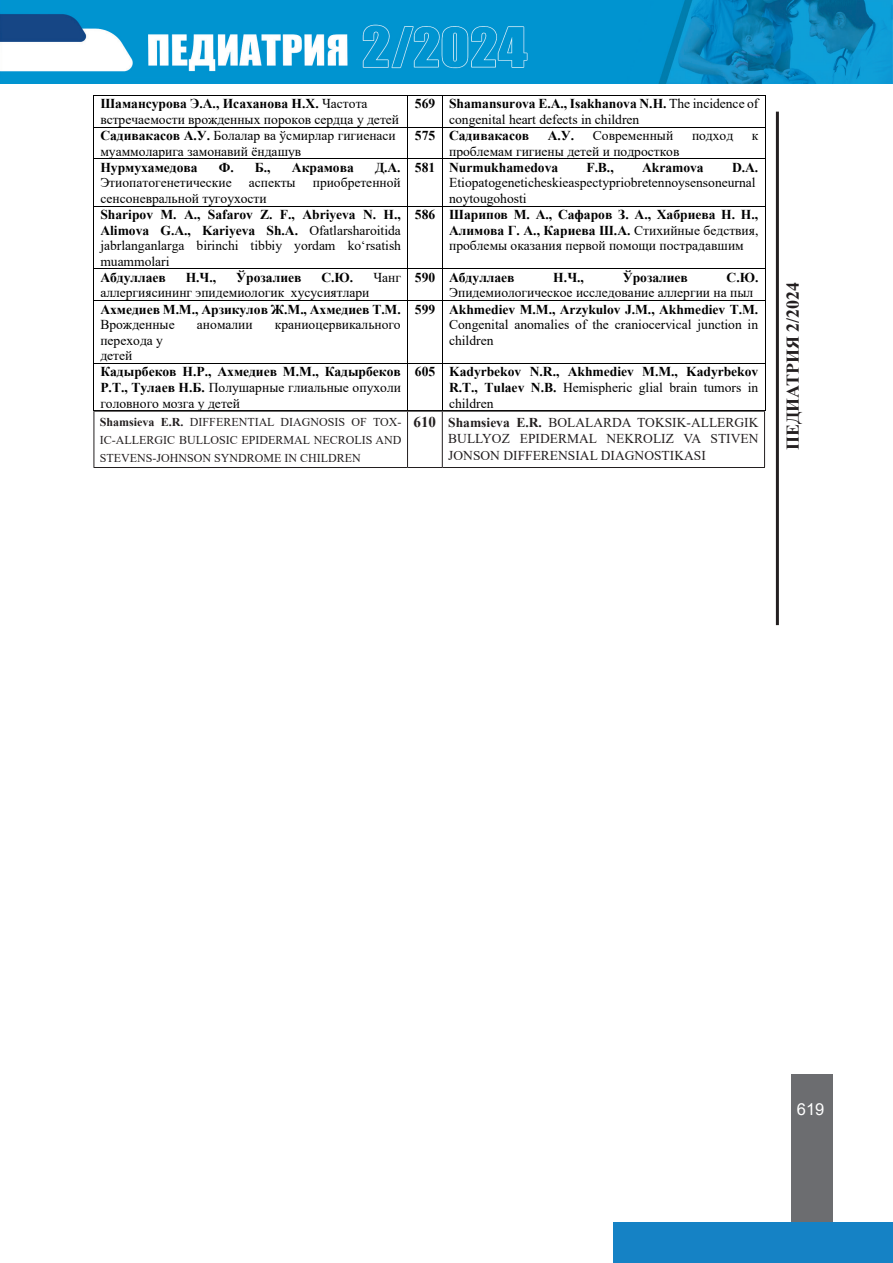
<style>
.page{position:relative;width:893px;height:1263px;background:#fff}
.page>*{position:absolute;margin:0;border:0;box-sizing:border-box;transform-origin:0 0}
.t1{font:700 18px "Times New Roman";color:#231f20}
.t2{font:16.5px "Arial";color:#fff}
.t3{font:700 15px "Times New Roman";color:#231f20}
.t4{font:13.65px/15.6px "Times New Roman";color:#000}
.t5{font:700 13.65px/15.6px "Times New Roman";color:#000;text-align:justify}
.No_Spacing{font:13.5px/16.5px "Times New Roman";color:#231f20;text-align:justify}
.Áåç_èíòåðâàëà1{font:12px/18px "Times New Roman";color:#231f20;text-align:justify}
.s1{font-weight:700}
.s2{font-weight:400}
</style>
<div class="page">
<div style="left:792px;top:1075px;width:41px;height:188px;background:#6c6d70"></div>
<div style="left:614px;top:1222px;width:279px;height:41px;background:#1582c5"></div>
<hr style="left:776px;top:112px;width:3px;height:513px;background:#231f20">
<img style="left:0;top:0;width:893px;height:83px">
<hr style="left:94px;top:95px;width:313px;height:1px;background:#000">
<hr style="left:408px;top:95px;width:34px;height:1px;background:#000">
<hr style="left:443px;top:95px;width:322px;height:1px;background:#000">
<hr style="left:94px;top:96px;width:1px;height:31px;background:#000">
<hr style="left:407px;top:96px;width:1px;height:31px;background:#000">
<hr style="left:442px;top:96px;width:1px;height:31px;background:#000">
<hr style="left:765px;top:96px;width:1px;height:31px;background:#000">
<hr style="left:94px;top:127px;width:313px;height:1px;background:#000">
<hr style="left:408px;top:127px;width:34px;height:1px;background:#000">
<hr style="left:443px;top:127px;width:322px;height:1px;background:#000">
<hr style="left:94px;top:127px;width:1px;height:32px;background:#000">
<hr style="left:407px;top:127px;width:1px;height:32px;background:#000">
<hr style="left:442px;top:127px;width:1px;height:32px;background:#000">
<hr style="left:765px;top:127px;width:1px;height:32px;background:#000">
<hr style="left:94px;top:159px;width:313px;height:1px;background:#000">
<hr style="left:408px;top:159px;width:34px;height:1px;background:#000">
<hr style="left:443px;top:159px;width:322px;height:1px;background:#000">
<hr style="left:94px;top:159px;width:1px;height:47px;background:#000">
<hr style="left:407px;top:159px;width:1px;height:47px;background:#000">
<hr style="left:442px;top:159px;width:1px;height:47px;background:#000">
<hr style="left:765px;top:159px;width:1px;height:47px;background:#000">
<hr style="left:94px;top:206px;width:313px;height:1px;background:#000">
<hr style="left:408px;top:206px;width:34px;height:1px;background:#000">
<hr style="left:443px;top:206px;width:322px;height:1px;background:#000">
<hr style="left:94px;top:207px;width:1px;height:62px;background:#000">
<hr style="left:407px;top:207px;width:1px;height:62px;background:#000">
<hr style="left:442px;top:207px;width:1px;height:62px;background:#000">
<hr style="left:765px;top:207px;width:1px;height:62px;background:#000">
<hr style="left:94px;top:269px;width:313px;height:1px;background:#000">
<hr style="left:408px;top:269px;width:34px;height:1px;background:#000">
<hr style="left:443px;top:269px;width:322px;height:1px;background:#000">
<hr style="left:94px;top:269px;width:1px;height:31px;background:#000">
<hr style="left:407px;top:269px;width:1px;height:31px;background:#000">
<hr style="left:442px;top:269px;width:1px;height:31px;background:#000">
<hr style="left:765px;top:269px;width:1px;height:31px;background:#000">
<hr style="left:94px;top:300px;width:313px;height:1px;background:#000">
<hr style="left:408px;top:300px;width:34px;height:1px;background:#000">
<hr style="left:443px;top:300px;width:322px;height:1px;background:#000">
<hr style="left:94px;top:301px;width:1px;height:62px;background:#000">
<hr style="left:407px;top:301px;width:1px;height:62px;background:#000">
<hr style="left:442px;top:301px;width:1px;height:62px;background:#000">
<hr style="left:765px;top:301px;width:1px;height:62px;background:#000">
<hr style="left:94px;top:363px;width:313px;height:1px;background:#000">
<hr style="left:408px;top:363px;width:34px;height:1px;background:#000">
<hr style="left:443px;top:363px;width:322px;height:1px;background:#000">
<hr style="left:94px;top:364px;width:1px;height:47px;background:#000">
<hr style="left:407px;top:364px;width:1px;height:47px;background:#000">
<hr style="left:442px;top:364px;width:1px;height:47px;background:#000">
<hr style="left:765px;top:364px;width:1px;height:47px;background:#000">
<hr style="left:94px;top:411px;width:314px;height:1px;background:#231f20">
<hr style="left:94px;top:411px;width:1px;height:56px;background:#231f20">
<hr style="left:94px;top:467px;width:314px;height:1px;background:#231f20">
<hr style="left:408px;top:411px;width:34px;height:1px;background:#231f20">
<hr style="left:407px;top:411px;width:1px;height:56px;background:#231f20">
<hr style="left:408px;top:467px;width:34px;height:1px;background:#231f20">
<hr style="left:442px;top:411px;width:323px;height:1px;background:#231f20">
<hr style="left:442px;top:411px;width:1px;height:56px;background:#231f20">
<hr style="left:764px;top:411px;width:1px;height:56px;background:#231f20">
<hr style="left:442px;top:467px;width:323px;height:1px;background:#231f20">
<p class="t4" style="left:100px;top:96px;width:300px"><span class="s1">Шамансурова Э.А., Исаханова Н.Х.</span> Частота встречаемости врожденных пороков сердца у детей</p>
<p class="t4" style="left:449px;top:96px;width:311px;text-indent:-34px"><span class="s1">569 Shamansurova E.A., Isakhanova N.H.</span> The incidence of congenital heart defects in children</p>
<p class="t4" style="left:100px;top:127px;width:297px"><span class="s1">Садивакасов А.У.</span> Болалар ва ўсмирлар гигиенаси муаммоларига замонавий ёндашув</p>
<p class="t5" style="left:415px;top:127px;width:116px">575 Садивакасов</p>
<p class="t5" style="left:548px;top:127px;width:28px">А.У.</p>
<p class="t4" style="left:593px;top:127px;width:82px">Современный</p>
<p class="t4" style="left:692px;top:127px;width:43px">подход</p>
<p class="t4" style="left:752px;top:127px;width:8px">к</p>
<p class="t4" style="left:449px;top:143px;width:232px">проблемам гигиены детей и подростков</p>
<p class="t5" style="left:100px;top:159px;width:99px">Нурмухамедова</p>
<p class="t5" style="left:219px;top:159px;width:53px">Ф. Б.,</p>
<p class="t5" style="left:292px;top:159px;width:63px">Акрамова</p>
<p class="t5" style="left:375px;top:159px;width:27px">Д.А.</p>
<p class="t4" style="left:100px;top:175px;width:197px">Этиопатогенетические аспекты</p>
<p class="t4" style="left:313px;top:175px;width:89px">приобретенной</p>
<p class="t4" style="left:100px;top:190px;width:168px">сенсоневральной тугоухости</p>
<p class="t5" style="left:415px;top:159px;width:145px">581 Nurmukhamedova</p>
<p class="t5" style="left:586px;top:159px;width:29px">F.B.,</p>
<p class="t5" style="left:642px;top:159px;width:63px">Akramova</p>
<p class="t4" style="left:449px;top:159px;width:311px;text-indent:283px"><span class="s1">D.A.<br></span>Etiopatogeneticheskieaspectypriobretennoysensoneurnal noytougohosti</p>
<p class="t4" style="left:100px;top:206px;width:302px;text-align:justify"><span class="s1">Sharipov M. A., Safarov Z. F., Abriyeva N. H., Alimova G.A., Kariyeva Sh.A.</span> Ofatlarsharoitida jabrlanganlarga birinchi tibbiy yordam koʻrsatish muammolari</p>
<p class="t5" style="left:449px;top:206px;width:311px;text-indent:-34px">586 Шарипов М. А., Сафаров З. А., Хабриева Н. Н., Алимова Г. А., Кариева Ш.А. <span class="s2">Стихийные бедствия, проблемы оказания первой помощи пострадавшим</span></p>
<p class="t5" style="left:100px;top:269px;width:67px">Абдуллаев</p>
<p class="t5" style="left:186px;top:269px;width:32px">Н.Ч.,</p>
<p class="t5" style="left:236px;top:269px;width:67px">Ўрозалиев</p>
<p class="t5" style="left:322px;top:269px;width:33px">С.Ю.</p>
<p class="t4" style="left:373px;top:269px;width:29px">Чанг</p>
<p class="t4" style="left:100px;top:285px;width:271px">аллергиясининг эпидемиологик хусусиятлари</p>
<p class="t5" style="left:415px;top:269px;width:101px">590 Абдуллаев</p>
<p class="t5" style="left:553px;top:269px;width:32px">Н.Ч.,</p>
<p class="t5" style="left:623px;top:269px;width:67px">Ўрозалиев</p>
<p class="t4" style="left:449px;top:269px;width:311px;text-indent:277px"><span class="s1">С.Ю.<br></span>Эпидемиологическое исследование аллергии на пыл</p>
<p class="t5" style="left:100px;top:301px;width:302px">Ахмедиев М.М., Арзикулов Ж.М., Ахмедиев Т.М.<br><span class="s2">Врожденные</span></p>
<p class="t4" style="left:197px;top:316px;width:57px">аномалии</p>
<p class="t4" style="left:275px;top:316px;width:127px">краниоцервикального</p>
<p class="t4" style="left:100px;top:332px;width:64px">перехода у детей</p>
<p class="t4" style="left:449px;top:301px;width:311px;text-align:justify;text-indent:-34px"><span class="s1">599 Akhmediev M.M., Arzykulov J.M., Akhmediev T.M.<br></span>Congenital anomalies of the craniocervical junction in children</p>
<p class="t5" style="left:100px;top:364px;width:302px">Кадырбеков Н.Р., Ахмедиев М.М., Кадырбеков Р.Т., Тулаев Н.Б. <span class="s2">Полушарные глиальные опухоли головного мозга у детей</span></p>
<p class="t5" style="left:449px;top:364px;width:311px;text-indent:-34px">605 Kadyrbekov N.R., Akhmediev M.M., Kadyrbekov R.T., Tulaev N.B. <span class="s2">Hemispheric glial brain tumors in children</span></p>
<p class="Áåç_èíòåðâàëà1" style="left:100px;top:412px;width:303px"><span class="s1">Shamsieva E.R.</span> DIFFERENTIAL DIAGNOSIS OF TOX-IC-ALLERGIC BULLOSIC EPIDERMAL NECROLIS AND STEVENS-JOHNSON SYNDROME IN CHILDREN</p>
<p class="t3" style="left:414px;top:411px;width:24px">610</p>
<p class="No_Spacing" style="left:448px;top:413px;width:312px"><span class="s1">Shamsieva E.R.</span> BOLALARDA TOKSIK-ALLERGIK BULLYOZ EPIDERMAL NEKROLIZ VA STIVEN JONSON DIFFERENSIAL DIAGNOSTIKASI</p>
<h1 class="t1" style="left:780px;top:450px;width:170px;rotate:-90deg">ПЕДИАТРИЯ 2/2024</h1>
<p class="t2" style="left:797px;top:1098px;width:29px">619</p>
</div>
